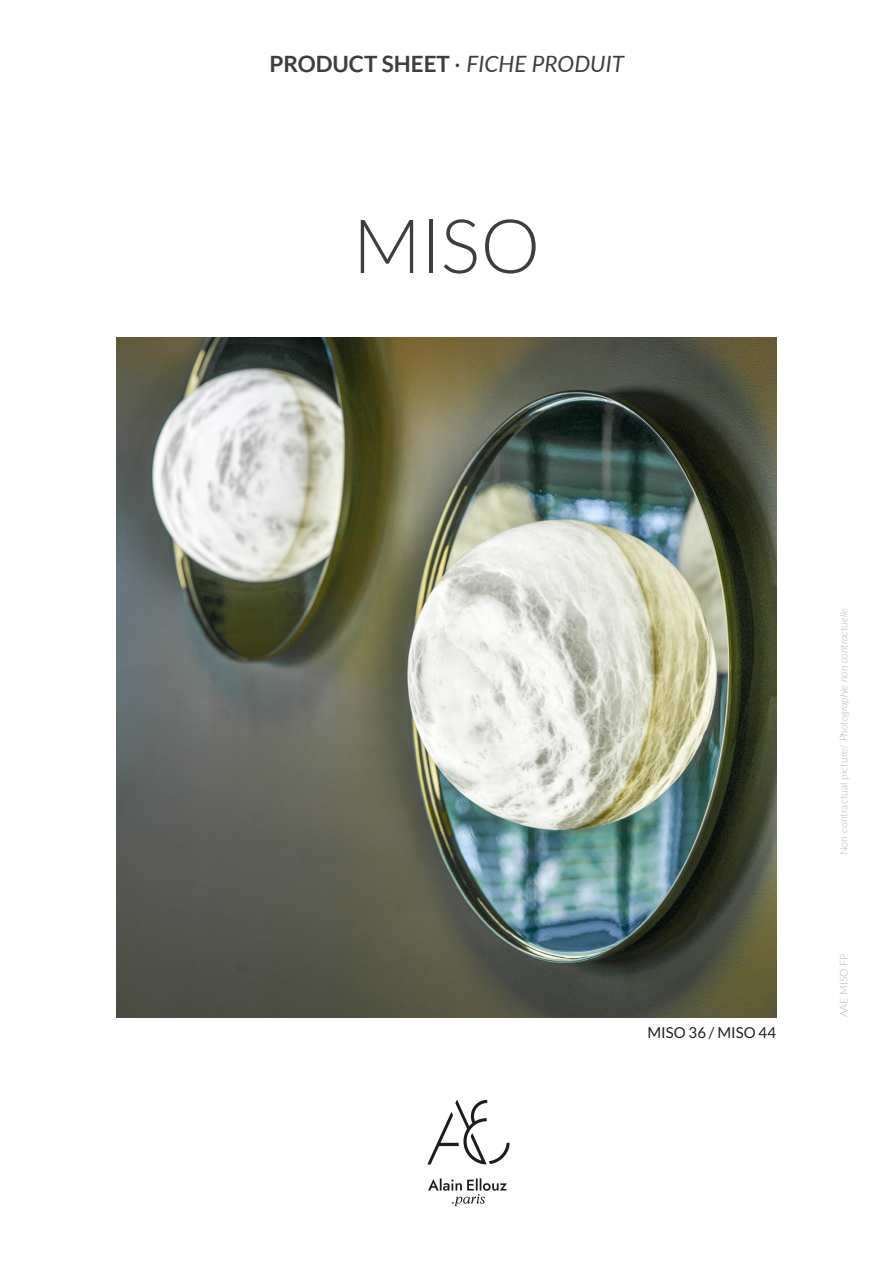
<style>
.page{position:relative;width:893px;height:1263px;background:#fff}
.page>*{position:absolute;margin:0;border:0;box-sizing:border-box;transform-origin:0 0}
.t1{font:300 75px "Lato";color:#3e3e3f}
.t2{font:700 22.5px "Lato";color:#3e3e3f}
.sous_titres_fp{font:15px "Lato";color:#231f20}
.t3{font:italic 300 10.5px "Lato";color:#b2b3b7}
.t4{font:300 10.5px "Lato";color:#b2b3b7}
.s1{font-weight:400}
.s2{font-weight:400;font-style:italic}
.s3{font-style:normal}
</style>
<div class="page">
<img style="left:117px;top:337px;width:659px;height:680px">
<img style="left:427px;top:1099px;width:83px;height:108px">
<p class="t2" style="left:270px;top:51px;width:356px">PRODUCT SHEET <span class="s1">·</span> <span class="s2">FICHE PRODUIT</span></p>
<p class="t1" style="left:353px;top:194px;width:189px">MISO</p>
<p class="sous_titres_fp" style="left:647px;top:1024px;width:130px">MISO 36 / MISO 44</p>
<p class="t3" style="left:836px;top:855px;width:249px;rotate:-90deg"><span class="s3">Non contractual picture/</span> Photographie non contractuelle</p>
<p class="t4" style="left:836px;top:1017px;width:65px;rotate:-90deg">AAE MISO FP</p>
</div>
